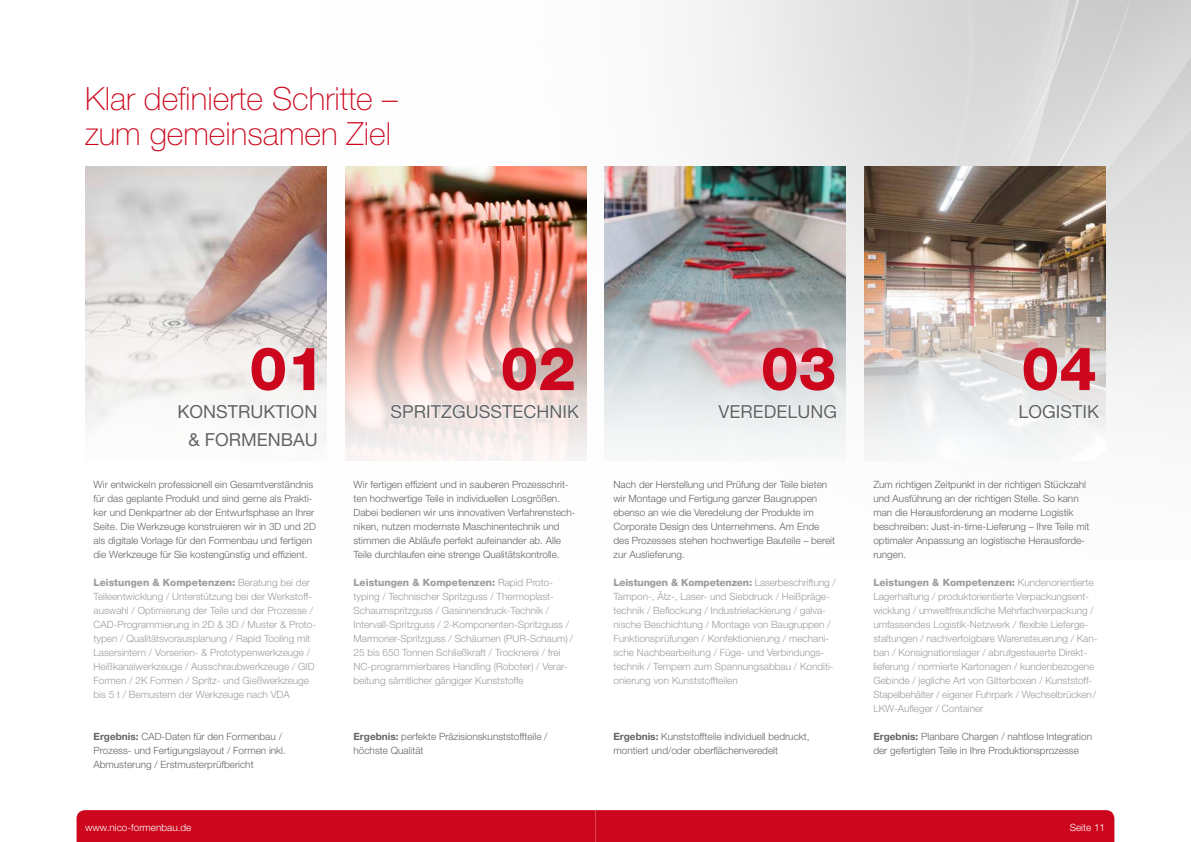
<style>
.page{position:relative;width:1191px;height:842px;background:#fff}
.page>*{position:absolute;margin:0;border:0;box-sizing:border-box;transform-origin:0 0}
.t1{font:800 60px "Helvetica Neue LT";color:#cc061d}
.t2{font:100 32px/35px "Helvetica Neue LT";color:#cc061d}
.t3{font:18px/28px "Helvetica Neue LT";color:#636466;text-align:center}
.t4{font:300 10px/14px "Helvetica Neue LT";color:#9c9d9f}
.t5{font:300 10px/14px "Helvetica Neue LT";color:#636466}
.t6{font:300 10px "Helvetica Neue LT";color:#fff}
.s1{font-weight:800}
.s2{font-weight:700}
</style>
<div class="page">
<img style="left:326px;top:0;width:865px;height:461px">
<img style="left:85px;top:166px;width:241px;height:90px">
<img style="left:605px;top:166px;width:241px;height:90px">
<img style="left:865px;top:166px;width:241px;height:90px">
<img style="left:345px;top:166px;width:241px;height:90px">
<svg style="left:85px;top:256px;width:241px;height:184px"></svg>
<svg style="left:178px;top:404px;width:138px;height:15px"></svg>
<svg style="left:188px;top:433px;width:12px;height:7px"></svg>
<svg style="left:206px;top:432px;width:111px;height:8px"></svg>
<img style="left:345px;top:256px;width:241px;height:204px">
<svg style="left:391px;top:404px;width:189px;height:15px"></svg>
<svg style="left:605px;top:256px;width:241px;height:204px"></svg>
<svg style="left:718px;top:404px;width:118px;height:15px"></svg>
<img style="left:865px;top:256px;width:241px;height:204px">
<svg style="left:1019px;top:404px;width:80px;height:15px"></svg>
<div style="left:77px;top:810px;width:1037px;height:32px;background:#cc061d"></div>
<h2 class="t2" style="left:85px;top:81px;width:314px">Klar definierte Schritte – zum gemeinsamen Ziel</h2>
<h1 class="t1" style="left:249px;top:333px;width:77px">01</h1>
<h3 class="t3" style="left:178px;top:397px;width:142px">KONSTRUKTION &amp; FORMENBAU</h3>
<p class="t5" style="left:94px;top:477px;width:224px">Wir entwickeln professionell ein Gesamtverständnis für das geplante Produkt und sind gerne als Prakti&shy;ker und Denkpartner ab der Entwurfsphase an Ihrer Seite. Die Werkzeuge konstruieren wir in 3D und 2D als digitale Vorlage für den Formenbau und fertigen die Werkzeuge für Sie kostengünstig und effizient.</p>
<p class="t4" style="left:94px;top:575px;width:224px"><span class="s1">Leistungen &amp; Kompetenzen:</span> Beratung bei der Teileentwicklung / Unterstützung bei der Werkstoff&shy;auswahl / Optimierung der Teile und der Prozesse / CAD-Programmierung in 2D &amp; 3D / Muster &amp; Proto&shy;typen / Qualitätsvorausplanung / Rapid Tooling mit Lasersintern / Vorserien- &amp; Prototypenwerkzeuge / Heißkanalwerkzeuge / Ausschraubwerkzeuge / GID Formen / 2K Formen / Spritz- und Gießwerkzeuge bis 5 t / Bemustern der Werkzeuge nach VDA</p>
<p class="t5" style="left:94px;top:729px;width:194px"><span class="s2">Ergebnis:</span> CAD-Daten für den Formenbau /<br>Prozess- und Fertigungslayout / Formen inkl.<br>Abmusterung / Erstmusterprüfbericht</p>
<h1 class="t1" style="left:500px;top:333px;width:77px">02</h1>
<h3 class="t3" style="left:390px;top:397px;width:189px">SPRITZGUSSTECHNIK</h3>
<p class="t5" style="left:353px;top:477px;width:223px">Wir fertigen effizient und in sauberen Prozesschrit&shy;ten hochwertige Teile in individuellen Losgrößen.<br>Dabei bedienen wir uns innovativen Verfahrenstech&shy;niken, nutzen modernste Maschinentechnik und stimmen die Abläufe perfekt aufeinander ab. Alle Teile durchlaufen eine strenge Qualitätskontrolle.</p>
<p class="t4" style="left:353px;top:575px;width:221px"><span class="s1">Leistungen &amp; Kompetenzen:</span> Rapid Proto&shy;typing / Technischer Spritzguss / Thermoplast-Schaumspritzguss / Gasinnendruck-Technik / Intervall-Spritzguss / 2-Komponenten-Spritzguss / Marmorier-Spritzguss / Schäumen (PUR-Schaum) / 25 bis 650 Tonnen Schließkraft / Trocknerei / frei NC-programmierbares Handling (Roboter) / Verar&shy;beitung sämtlicher gängiger Kunststoffe</p>
<p class="t5" style="left:353px;top:729px;width:196px"><span class="s2">Ergebnis:</span> perfekte Präzisionskunststoffteile / höchste Qualität</p>
<h1 class="t1" style="left:760px;top:333px;width:77px">03</h1>
<h3 class="t3" style="left:718px;top:397px;width:120px">VEREDELUNG</h3>
<p class="t5" style="left:613px;top:477px;width:223px">Nach der Herstellung und Prüfung der Teile bieten wir Montage und Fertigung ganzer Baugruppen ebenso an wie die Veredelung der Produkte im Corporate Design des Unternehmens. Am Ende des Prozesses stehen hochwertige Bauteile – bereit zur Auslieferung.</p>
<p class="t4" style="left:613px;top:575px;width:224px"><span class="s1">Leistungen &amp; Kompetenzen:</span> Laserbeschriftung / Tampon-, Ätz-, Laser- und Siebdruck / Heißpräge&shy;technik / Beflockung / Industrielackierung / galva&shy;nische Beschichtung / Montage von Baugruppen / Funktionsprüfungen / Konfektionierung / mechani&shy;sche Nachbearbeitung / Füge- und Verbindungs&shy;technik / Tempern zum Spannungsabbau / Konditi&shy;onierung von Kunststoffteilen</p>
<p class="t5" style="left:613px;top:729px;width:198px"><span class="s2">Ergebnis:</span> Kunststoffteile individuell bedruckt, montiert und/oder oberflächenveredelt</p>
<h1 class="t1" style="left:1021px;top:333px;width:77px">04</h1>
<h3 class="t3" style="left:1018px;top:397px;width:81px">LOGISTIK</h3>
<p class="t5" style="left:873px;top:477px;width:218px">Zum richtigen Zeitpunkt in der richtigen Stückzahl und Ausführung an der richtigen Stelle. So kann man die Herausforderung an moderne Logistik beschreiben: Just-in-time-Lieferung – Ihre Teile mit optimaler Anpassung an logistische Herausforde&shy;rungen.</p>
<p class="t4" style="left:873px;top:575px;width:225px"><span class="s1">Leistungen &amp; Kompetenzen:</span> Kundenorientierte Lagerhaltung / produktorientierte Verpackungsent&shy;wicklung / umweltfreundliche Mehrfachverpackung / umfassendes Logistik-Netzwerk / flexible Lieferge&shy;staltungen / nachverfolgbare Warensteuerung / Kan&shy;ban / Konsignationslager / abrufgesteuerte Direkt&shy;lieferung / normierte Kartonagen / kundenbezogene Gebinde / jegliche Art von Gitterboxen / Kunststoff-Stapelbehälter / eigener Fuhrpark / Wechselbrücken/ LKW-Aufleger / Container</p>
<p class="t5" style="left:873px;top:729px;width:220px"><span class="s2">Ergebnis:</span> Planbare Chargen / nahtlose Integration der gefertigten Teile in Ihre Produktionsprozesse</p>
<p class="t6" style="left:85px;top:821px;width:108px">www.nico-formenbau.de</p>
<p class="t6" style="left:1069px;top:821px;width:37px">Seite 11</p>
</div>
